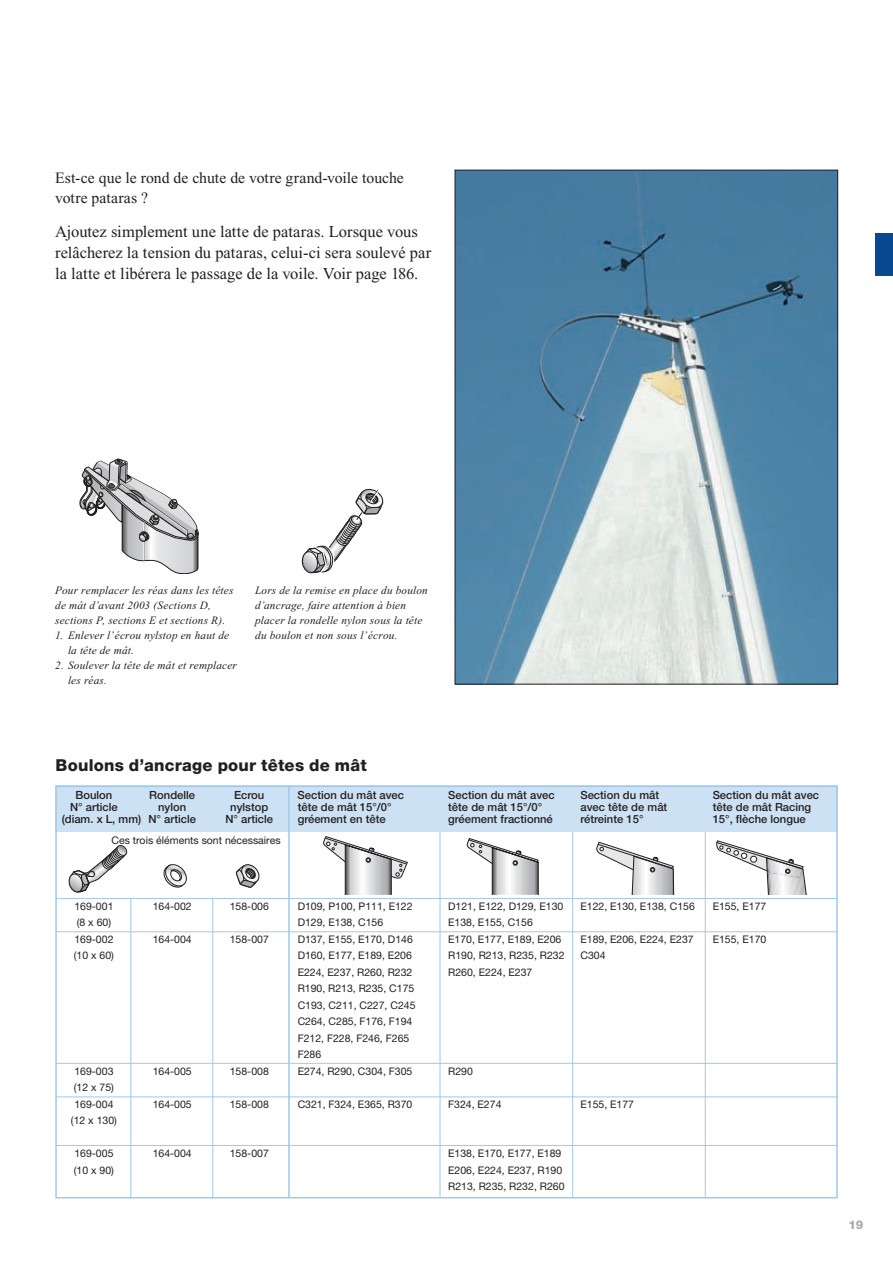
<style>
.page{position:relative;width:893px;height:1263px;background:#fff}
.page>*{position:absolute;margin:0;border:0;box-sizing:border-box;transform-origin:0 0}
.t1{font:16.5px/21px "Times New Roman";color:#231f20}
.t2{font:800 16.5px "Helvetica Neue LT Pro";letter-spacing:.015em;color:#231f20}
.t3{font:15.75px/20.2px "Times New Roman";color:#231f20}
.t4{font:12.6px "Charcoal";color:#231f20}
.t5{font:800 12px "Helvetica Neue LT Pro";color:#a8a9ad}
.t6{font:italic 11.25px/15px "Times New Roman";letter-spacing:.015em;color:#231f20}
.t7{font:500 11.25px "Helvetica Neue LT Pro";color:#231f20}
.t8{font:10.5px/16.5px "Helvetica Neue LT Pro";color:#231f20}
</style>
<div class="page">
<img style="left:457px;top:172px;width:379px;height:510px">
<svg style="left:301px;top:489px;width:83px;height:85px"></svg>
<hr style="left:198px;top:504px;width:1px;height:70px;background:#3e3e3f">
<svg style="left:79px;top:459px;width:119px;height:115px"></svg>
<svg style="left:716px;top:840px;width:91px;height:55px"></svg>
<svg style="left:596px;top:841px;width:79px;height:54px"></svg>
<svg style="left:467px;top:838px;width:72px;height:57px"></svg>
<svg style="left:323px;top:836px;width:85px;height:59px"></svg>
<svg style="left:235px;top:864px;width:25px;height:24px"></svg>
<svg style="left:163px;top:864px;width:24px;height:24px"></svg>
<svg style="left:68px;top:845px;width:60px;height:48px"></svg>
<hr style="left:705px;top:812px;width:1px;height:386px;background:#a0c9eb">
<hr style="left:572px;top:812px;width:1px;height:386px;background:#a0c9eb">
<hr style="left:440px;top:812px;width:1px;height:386px;background:#a0c9eb">
<div style="left:55px;top:785px;width:783px;height:47px;background:#cce2f4"></div>
<div style="left:55px;top:785px;width:783px;height:413px;border:2px solid #a0c9eb"></div>
<hr style="left:213px;top:899px;width:1px;height:299px;background:#a0c9eb">
<hr style="left:131px;top:899px;width:1px;height:299px;background:#a0c9eb">
<hr style="left:55px;top:898px;width:783px;height:1px;background:#a0c9eb">
<hr style="left:55px;top:931px;width:783px;height:1px;background:#a0c9eb">
<hr style="left:55px;top:1063px;width:783px;height:1px;background:#a0c9eb">
<hr style="left:55px;top:1097px;width:783px;height:1px;background:#a0c9eb">
<hr style="left:55px;top:1145px;width:783px;height:1px;background:#a0c9eb">
<hr style="left:288px;top:786px;width:2px;height:412px;background:#a0c9eb">
<div style="left:876px;top:234px;width:17px;height:42px;background:#094892"></div>
<h2 class="t3" style="left:55px;top:168px;width:350px">Est-ce que le rond de chute de votre grand-voile touche votre pataras ?</h2>
<h1 class="t1" style="left:55px;top:221px;width:377px">Ajoutez simplement une latte de pataras. Lorsque vous relâcherez la tension du pataras, celui-ci sera soulevé par la latte et libérera le passage de la voile. Voir page 186.</h1>
<p class="t6" style="left:55px;top:583px;width:180px">Pour remplacer les réas dans les têtes de mât d’avant 2003 (Sections D, sections P, sections E et sections R).</p>
<p class="t6" style="left:68px;top:628px;width:163px;text-indent:-13px">1. Enlever l’écrou nylstop en haut de la tête de mât.</p>
<p class="t6" style="left:68px;top:658px;width:170px;text-indent:-13px">2. Soulever la tête de mât et remplacer les réas.</p>
<p class="t6" style="left:255px;top:583px;width:174px">Lors de la remise en place du boulon d’ancrage, faire attention à bien placer la rondelle nylon sous la tête du boulon et non sous l’écrou.</p>
<h1 class="t2" style="left:56px;top:756px;width:313px">Boulons d’ancrage pour têtes de mât</h1>
<p class="t7" style="left:76px;top:788px;width:38px">Boulon</p>
<p class="t7" style="left:149px;top:788px;width:47px">Rondelle</p>
<p class="t7" style="left:234px;top:788px;width:32px">Ecrou</p>
<p class="t7" style="left:298px;top:788px;width:108px">Section du mât avec</p>
<p class="t7" style="left:448px;top:788px;width:108px">Section du mât avec</p>
<p class="t7" style="left:580px;top:788px;width:80px">Section du mât</p>
<p class="t7" style="left:713px;top:788px;width:108px">Section du mât avec</p>
<p class="t7" style="left:70px;top:800px;width:49px">N° article</p>
<p class="t7" style="left:158px;top:800px;width:30px">nylon</p>
<p class="t7" style="left:230px;top:800px;width:40px">nylstop</p>
<p class="t7" style="left:298px;top:800px;width:96px">tête de mât 15°/0°</p>
<p class="t7" style="left:448px;top:800px;width:96px">tête de mât 15°/0°</p>
<p class="t7" style="left:580px;top:800px;width:88px">avec tête de mât</p>
<p class="t7" style="left:713px;top:800px;width:100px">tête de mât Racing</p>
<p class="t7" style="left:62px;top:812px;width:136px">(diam. x L, mm) N° article</p>
<p class="t7" style="left:225px;top:812px;width:49px">N° article</p>
<p class="t7" style="left:298px;top:812px;width:90px">gréement en tête</p>
<p class="t7" style="left:448px;top:812px;width:106px">gréement fractionné</p>
<p class="t7" style="left:580px;top:812px;width:65px">rétreinte 15°</p>
<p class="t7" style="left:713px;top:812px;width:95px">15°, flèche longue</p>
<p class="t8" style="left:111px;top:831px;width:171px">Ces trois éléments sont nécessaires</p>
<p class="t8" style="left:74px;top:897px;width:41px">169-001</p>
<p class="t8" style="left:153px;top:897px;width:41px">164-002</p>
<p class="t8" style="left:230px;top:897px;width:41px">158-006</p>
<p class="t8" style="left:298px;top:897px;width:116px">D109, P100, P111, E122</p>
<p class="t8" style="left:448px;top:897px;width:117px">D121, E122, D129, E130</p>
<p class="t8" style="left:580px;top:897px;width:116px">E122, E130, E138, C156</p>
<p class="t8" style="left:713px;top:897px;width:55px">E155, E177</p>
<p class="t8" style="left:77px;top:914px;width:36px">(8 x 60)</p>
<p class="t8" style="left:298px;top:914px;width:87px">D129, E138, C156</p>
<p class="t8" style="left:448px;top:914px;width:86px">E138, E155, C156</p>
<p class="t8" style="left:74px;top:930px;width:41px">169-002</p>
<p class="t8" style="left:153px;top:930px;width:41px">164-004</p>
<p class="t8" style="left:230px;top:930px;width:41px">158-007</p>
<p class="t8" style="left:298px;top:930px;width:117px">D137, E155, E170, D146</p>
<p class="t8" style="left:448px;top:930px;width:115px">E170, E177, E189, E206</p>
<p class="t8" style="left:580px;top:930px;width:115px">E189, E206, E224, E237</p>
<p class="t8" style="left:713px;top:930px;width:55px">E155, E170</p>
<p class="t8" style="left:74px;top:947px;width:42px">(10 x 60)</p>
<p class="t8" style="left:298px;top:947px;width:116px">D160, E177, E189, E206</p>
<p class="t8" style="left:448px;top:947px;width:118px">R190, R213, R235, R232</p>
<p class="t8" style="left:580px;top:947px;width:27px">C304</p>
<p class="t8" style="left:298px;top:963px;width:116px">E224, E237, R260, R232</p>
<p class="t8" style="left:448px;top:963px;width:86px">R260, E224, E237</p>
<p class="t8" style="left:298px;top:980px;width:119px">R190, R213, R235, C175<br>C193, C211, C227, C245<br>C264, C285, F176, F194<br>F212, F228, F246, F265<br>F286</p>
<p class="t8" style="left:74px;top:1062px;width:41px">169-003</p>
<p class="t8" style="left:153px;top:1062px;width:41px">164-005</p>
<p class="t8" style="left:230px;top:1062px;width:41px">158-008</p>
<p class="t8" style="left:298px;top:1062px;width:116px">E274, R290, C304, F305</p>
<p class="t8" style="left:448px;top:1062px;width:26px">R290</p>
<p class="t8" style="left:74px;top:1079px;width:42px">(12 x 75)<br>169-004</p>
<p class="t4" style="left:165px;top:1066px;width:53px">169-00x</p>
<p class="t8" style="left:153px;top:1095px;width:41px">164-005</p>
<p class="t8" style="left:230px;top:1095px;width:41px">158-008</p>
<p class="t8" style="left:298px;top:1095px;width:116px">C321, F324, E365, R370</p>
<p class="t8" style="left:448px;top:1095px;width:55px">F324, E274</p>
<p class="t8" style="left:580px;top:1095px;width:55px">E155, E177</p>
<p class="t8" style="left:71px;top:1112px;width:47px">(12 x 130)</p>
<p class="t8" style="left:74px;top:1145px;width:41px">169-005</p>
<p class="t8" style="left:153px;top:1145px;width:41px">164-004</p>
<p class="t8" style="left:230px;top:1145px;width:41px">158-007</p>
<p class="t8" style="left:448px;top:1145px;width:115px">E138, E170, E177, E189</p>
<p class="t8" style="left:74px;top:1161px;width:42px">(10 x 90)</p>
<p class="t8" style="left:448px;top:1161px;width:118px">E206, E224, E237, R190<br>R213, R235, R232, R260</p>
<p class="t4" style="left:211px;top:1138px;width:59px">hookbolt</p>
<p class="t4" style="left:228px;top:1146px;width:59px">hookbolt</p>
<p class="t5" style="left:848px;top:1217px;width:16px">19</p>
</div>
